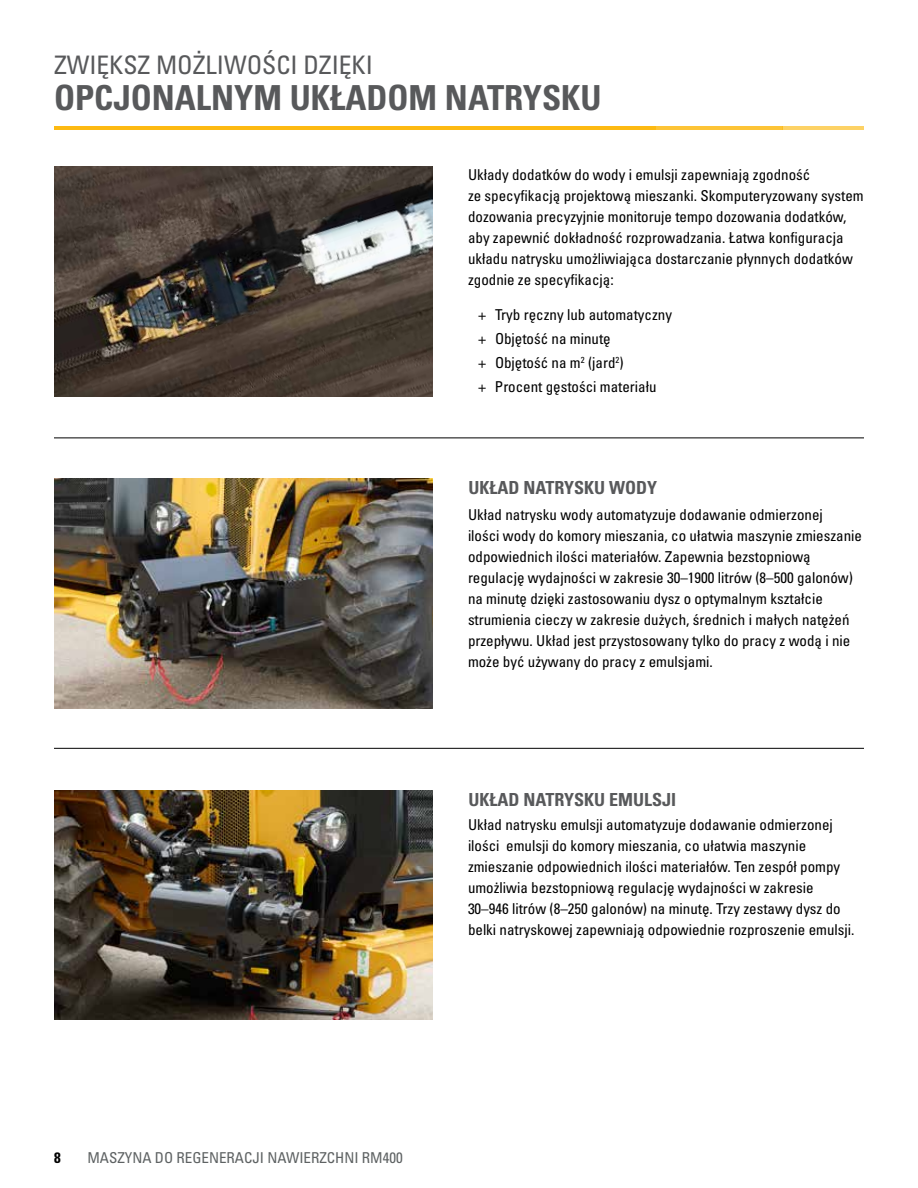
<style>
.page{position:relative;width:918px;height:1188px;background:#fff}
.page>*{position:absolute;margin:0;border:0;box-sizing:border-box;transform-origin:0 0}
.t1{font:34.5px "Univers LTCYR 67 Bold Cond";color:#58595b}
.t2{font:condensed 25.5px "Univers LTCYR 57";color:#58595b}
.t3{font:18px "Univers LTCYR 67 Bold Cond";color:#58595b}
.t4{font:condensed 15px/21px "Univers LTCYR 57";color:#000}
.t5{font:condensed 15px "Univers LTCYR 57";color:#5e6263}
.t6{font:15px "Univers LTCYR 67 Bold Cond";color:#000}
</style>
<div class="page">
<img style="left:54px;top:479px;width:379px;height:229px">
<hr style="left:54px;top:127px;width:601px;height:3px;background:#fdba12">
<hr style="left:654px;top:127px;width:128px;height:3px;background:#fdba12">
<hr style="left:782px;top:127px;width:82px;height:3px;background:#fdba12">
<img style="left:54px;top:790px;width:379px;height:230px">
<hr style="left:54px;top:438px;width:810px;height:1px;background:#000">
<hr style="left:54px;top:748px;width:810px;height:1px;background:#000">
<img style="left:54px;top:167px;width:379px;height:229px">
<h2 class="t2" style="left:54px;top:49px;width:320px">ZWIĘKSZ MOŻLIWOŚCI DZIĘKI</h2>
<h1 class="t1" style="left:54px;top:77px;width:549px">OPCJONALNYM UKŁADOM NATRYSKU</h1>
<p class="t4" style="left:468px;top:164px;width:397px">Układy dodatków do wody i emulsji zapewniają zgodność<br>ze specyfikacją projektową mieszanki. Skomputeryzowany system dozowania precyzyjnie monitoruje tempo dozowania dodatków, aby zapewnić dokładność rozprowadzania. Łatwa konfiguracja układu natrysku umożliwiająca dostarczanie płynnych dodatków zgodnie ze specyfikacją:</p>
<p class="t4" style="left:478px;top:302px;width:195px;line-height:24px">+ Tryb ręczny lub automatyczny + Objętość na minutę<br>+ Objętość na m<sup>2</sup> (jard<sup>2</sup>)<br>+ Procent gęstości materiału</p>
<p class="t3" style="left:469px;top:477px;width:190px">UKŁAD NATRYSKU WODY</p>
<p class="t4" style="left:468px;top:504px;width:396px">Układ natrysku wody automatyzuje dodawanie odmierzonej<br>ilości wody do komory mieszania, co ułatwia maszynie zmieszanie odpowiednich ilości materiałów. Zapewnia bezstopniową regulację wydajności w zakresie 30–1900 litrów (8–500 galonów) na minutę dzięki zastosowaniu dysz o optymalnym kształcie strumienia cieczy w zakresie dużych, średnich i małych natężeń przepływu. Układ jest przystosowany tylko do pracy z wodą i nie może być używany do pracy z emulsjami.</p>
<p class="t3" style="left:469px;top:789px;width:209px">UKŁAD NATRYSKU EMULSJI</p>
<p class="t4" style="left:468px;top:814px;width:388px">Układ natrysku emulsji automatyzuje dodawanie odmierzonej ilości emulsji do komory mieszania, co ułatwia maszynie zmieszanie odpowiednich ilości materiałów. Ten zespół pompy umożliwia bezstopniową regulację wydajności w zakresie 30–946 litrów (8–250 galonów) na minutę. Trzy zestawy dysz do belki natryskowej zapewniają odpowiednie rozproszenie emulsji.</p>
<p class="t6" style="left:54px;top:1148px;width:8px">8</p>
<p class="t5" style="left:87px;top:1148px;width:317px">MASZYNA DO REGENERACJI NAWIERZCHNI RM400</p>
</div>
